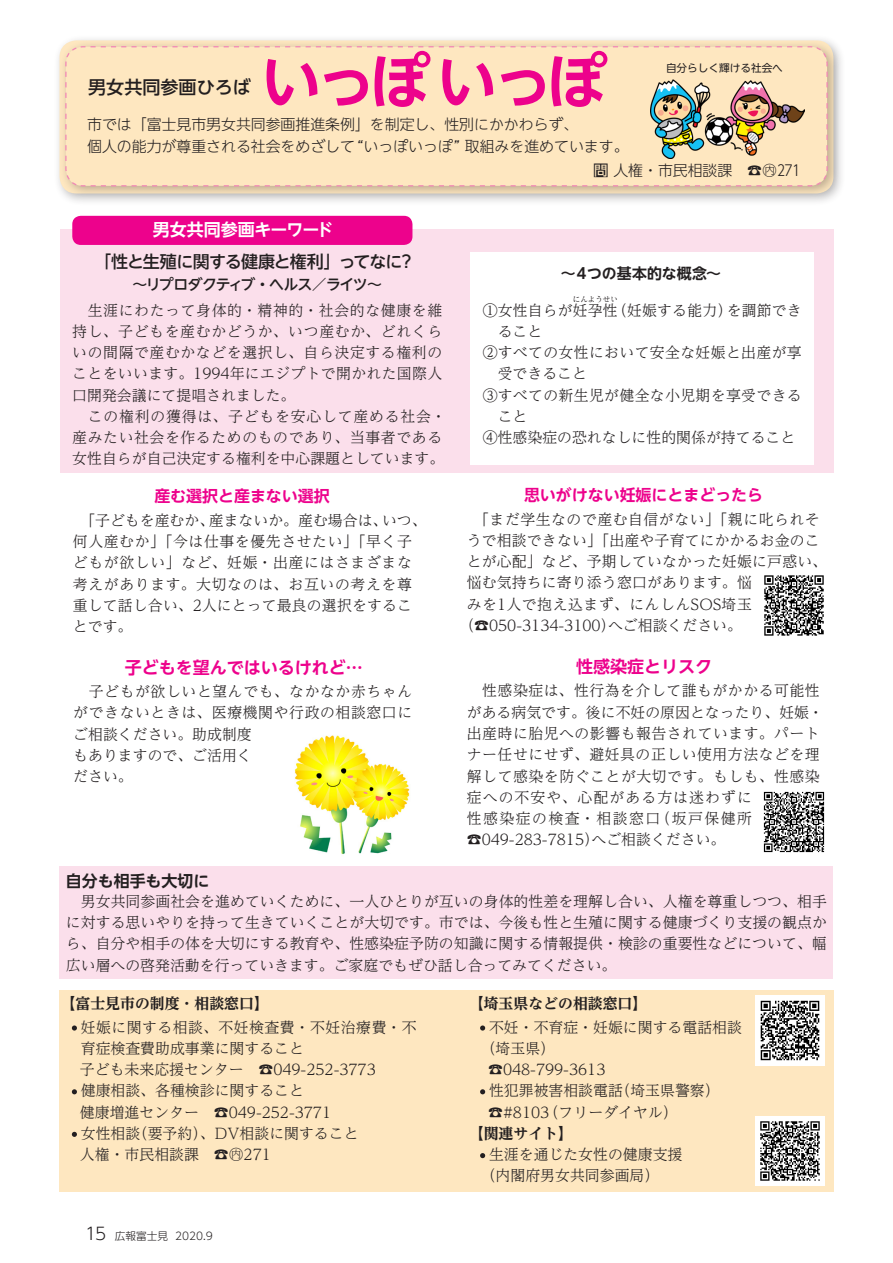
<style>
.page{position:relative;width:893px;height:1263px;background:#fff}
.page>*{position:absolute;margin:0;border:0;box-sizing:border-box;transform-origin:0 0}
.t1{font:700 60.6px "UD Shin Go NT Pr 6 N De";letter-spacing:-.08em;color:#ed028c}
.t2{font:500 18px "UD Shin Go NT Pr 6 N";color:#231f20}
.t3{font:700 16.95px "UD Shin Go NT Pr 6 N De";color:#ed028c}
.t4{font:500 16.95px "UD Shin Go NT Pr 6 N";letter-spacing:-.06em;color:#231f20}
.t5{font:700 16.95px "UD Shin Go NT Pr 6 N De";letter-spacing:-.015em;color:#fff}
.t6{font:700 15.9px "UD Shin Go NT Pr 6 N De";color:#ed028c}
.t7{font:700 15.9px "UD Shin Go NT Pr 6 N De";color:#231f20}
.t8{font:300 14.85px/21.3px "UD Reimin Pr 6 N";letter-spacing:.01em;color:#231f20}
.t9{font:300 14.85px/21.3px "UD Reimin Pr 6 N";letter-spacing:.04em;color:#231f20}
.t10{font:300 14.85px/21.3px "UD Reimin Pr 6 N";letter-spacing:.035em;color:#231f20}
.t11{font:300 14.85px/21.3px "UD Shin Go NT Pr 6 N";color:#231f20}
.t12{font:700 expanded 14.85px "UD Reimin Pr 6 N";color:#231f20}
.t13{font:500 14.85px "UD Shin Go NT Pr 6 N";letter-spacing:-.085em;color:#231f20}
.t14{font:700 14.85px "UD Shin Go NT Pr 6 N De";color:#231f20}
.t15{font:300 10.65px "UD Shin Go NT Pr 6 N";color:#231f20}
.t16{font:10.65px "UD Shin Go NT Pr 6 N";color:#231f20}
.t17{font:300 7.5px "UD Reimin Pr 6 N";letter-spacing:.005em;color:#231f20}
.s1{font-weight:500}
.s2{font-size:16.95px}
</style>
<div class="page">
<div style="left:60px;top:229px;width:773px;height:244px;background:#fbdfeb"></div>
<div style="left:471px;top:252px;width:343px;height:213px;background:#fff"></div>
<div style="left:53px;top:34px;width:793px;height:172px;background:#231f20;opacity:.3"></div>
<div style="left:59px;top:40px;width:781px;height:159px;background:#231f20;opacity:.3"></div>
<div style="left:65px;top:45px;width:763px;height:142px;background:#fee7c0"></div>
<img style="left:651px;top:78px;width:154px;height:80px">
<div style="left:72px;top:216px;width:340px;height:29px;background:#ed028c;border-radius:9px"></div>
<div style="left:60px;top:990px;width:365px;height:202px;background:#fee7c0"></div>
<svg style="left:72px;top:1025px;width:5px;height:5px"></svg>
<svg style="left:72px;top:1089px;width:5px;height:5px"></svg>
<svg style="left:72px;top:1132px;width:5px;height:5px"></svg>
<div style="left:60px;top:866px;width:773px;height:113px;background:#fbdfeb"></div>
<div style="left:468px;top:990px;width:365px;height:202px;background:#fee7c0"></div>
<svg style="left:480px;top:1025px;width:5px;height:5px"></svg>
<svg style="left:480px;top:1089px;width:5px;height:5px"></svg>
<svg style="left:480px;top:1153px;width:5px;height:5px"></svg>
<img style="left:764px;top:575px;width:60px;height:61px">
<img style="left:763px;top:791px;width:62px;height:62px">
<img style="left:756px;top:996px;width:69px;height:69px">
<img style="left:756px;top:1116px;width:69px;height:69px">
<div style="left:425px;top:990px;width:43px;height:202px;background:#fee7c0"></div>
<img style="left:294px;top:735px;width:116px;height:119px">
<p class="t2" style="left:88px;top:72px;width:164px">男女共同参画ひろば</p>
<h1 class="t1" style="left:260px;top:32px;width:348px">いっぽいっぽ</h1>
<p class="t16" style="left:666px;top:59px;width:118px">自分らしく輝ける社会へ</p>
<p class="t11" style="left:87px;top:114px;width:543px">市では「富士見市男女共同参画推進条例」を制定し、性別にかかわらず、<br>個人の能力が尊重される社会をめざして“いっぽいっぽ” 取組みを進めています。</p>
<p class="t11" style="left:593px;top:159px;width:208px"><span class="s1">問</span>人権・市民相談課　☎○<sup>内</sup> 271</p>
<p class="t5" style="left:153px;top:216px;width:182px">男女共同参画キーワード</p>
<p class="t4" style="left:94px;top:248px;width:322px">「性と生殖に関する健康と権利」ってなに？</p>
<p class="t13" style="left:132px;top:272px;width:251px">～リプロダクティブ・ヘルス／ライツ～</p>
<p class="t9" style="left:72px;top:299px;width:375px">　生涯にわたって身体的・精神的・社会的な健康を維持し、子どもを産むかどうか、いつ産むか、どれくらいの間隔で産むかなどを選択し、自ら決定する権利のことをいいます。1994年にエジプトで開かれた国際人口開発会議にて提唱されました。<br>　この権利の獲得は、子どもを安心して産める社会・産みたい社会を作るためのものであり、当事者である女性自らが自己決定する権利を中心課題としています。</p>
<p class="t6" style="left:154px;top:483px;width:177px">産む選択と産まない選択</p>
<p class="t9" style="left:73px;top:509px;width:355px">　「子どもを産むか、産まないか。産む場合は、いつ、何人産むか」「今は仕事を優先させたい」「早く子どもが欲しい」など、妊娠・出産にはさまざまな考えがあります。大切なのは、お互いの考えを尊重して話し合い、2人にとって最良の選択をすることです。</p>
<p class="t3" style="left:125px;top:653px;width:240px">子どもを望んではいるけれど…</p>
<p class="t9" style="left:73px;top:680px;width:341px">　子どもが欲しいと望んでも、なかなか赤ちゃんができないときは、医療機関や行政の相談窓口にご相談ください。助成制度<br>もありますので、ご活用く<br>ださい。</p>
<p class="t14" style="left:561px;top:262px;width:162px">～４つの基本的な概念～</p>
<p class="t17" style="left:573px;top:293px;width:46px">にんようせい</p>
<p class="t8" style="left:483px;top:299px;width:320px">①女性自らが妊孕性（妊娠する能力）を調節でき</p>
<p class="t8" style="left:498px;top:320px;width:46px">ること</p>
<p class="t8" style="left:483px;top:341px;width:320px">②すべての女性において安全な妊娠と出産が享</p>
<p class="t8" style="left:498px;top:362px;width:91px">受できること</p>
<p class="t8" style="left:483px;top:384px;width:320px">③すべての新生児が健全な小児期を享受できる</p>
<p class="t8" style="left:498px;top:405px;width:31px">こと</p>
<p class="t8" style="left:483px;top:426px;width:314px">④性感染症の恐れなしに性的関係が持てること</p>
<p class="t6" style="left:524px;top:482px;width:241px">思いがけない妊娠にとまどったら</p>
<p class="t10" style="left:467px;top:508px;width:354px">　「まだ学生なので産む自信がない」「親に叱られそ</p>
<p class="t8" style="left:467px;top:529px;width:354px">うで相談できない」「出産や子育てにかかるお金のこ</p>
<p class="t8" style="left:467px;top:550px;width:362px">とが心配」など、予期していなかった妊娠に戸惑い、</p>
<p class="t8" style="left:467px;top:572px;width:287px">悩む気持ちに寄り添う窓口があります。悩</p>
<p class="t10" style="left:467px;top:593px;width:287px">みを1人で抱え込まず、にんしんSOS埼玉</p>
<p class="t8" style="left:459px;top:614px;width:284px">（☎050-3134-3100）へご相談ください。</p>
<p class="t3" style="left:576px;top:653px;width:138px">性感染症とリスク</p>
<p class="t10" style="left:467px;top:680px;width:358px">　性感染症は、性行為を介して誰もがかかる可能性がある病気です。後に不妊の原因となったり、妊娠・出産時に胎児への影響も報告されています。パートナー任せにせず、避妊具の正しい使用方法などを理解して感染を防ぐことが大切です。もしも、性感染症への不安や、心配がある方は迷わずに<br>性感染症の検査・相談窓口（坂戸保健所☎049-283-7815）へご相談ください。</p>
<p class="t7" style="left:66px;top:867px;width:145px">自分も相手も大切に</p>
<p class="t8" style="left:66px;top:890px;width:762px;text-align:justify">　男女共同参画社会を進めていくために、一人ひとりが互いの身体的性差を理解し合い、人権を尊重しつつ、相手に対する思いやりを持って生きていくことが大切です。市では、今後も性と生殖に関する健康づくり支援の観点から、自分や相手の体を大切にする教育や、性感染症予防の知識に関する情報提供・検診の重要性などについて、幅広い層への啓発活動を行っていきます。ご家庭でもぜひ話し合ってみてください。</p>
<p class="t12" style="left:61px;top:991px;width:210px">【富士見市の制度・相談窓口】</p>
<p class="t8" style="left:80px;top:1016px;width:338px">妊娠に関する相談、不妊検査費・不妊治療費・不育症検査費助成事業に関すること<br>子ども未来応援センター　☎049-252-3773<br>健康相談、各種検診に関すること<br>健康増進センター　☎049-252-3771<br>女性相談（要予約）、DV相談に関すること<br>人権・市民相談課　☎○<sup>内</sup> 271</p>
<p class="t15" style="left:85px;top:1228px;width:129px"><span class="s2">15</span> 広報富士見 2020.9</p>
<p class="t12" style="left:469px;top:991px;width:180px">【埼玉県などの相談窓口】</p>
<p class="t8" style="left:489px;top:1016px;width:254px">不妊・不育症・妊娠に関する電話相談</p>
<p class="t8" style="left:481px;top:1037px;width:76px">（埼玉県）</p>
<p class="t8" style="left:488px;top:1058px;width:119px">☎048-799-3613</p>
<p class="t8" style="left:489px;top:1079px;width:232px">性犯罪被害相談電話（埼玉県警察）</p>
<p class="t8" style="left:488px;top:1101px;width:191px">☎#8103（フリーダイヤル）</p>
<p class="t12" style="left:469px;top:1121px;width:106px">【関連サイト】</p>
<p class="t8" style="left:481px;top:1143px;width:203px;text-indent:8px">生涯を通じた女性の健康支援（内閣府男女共同参画局）</p>
</div>
